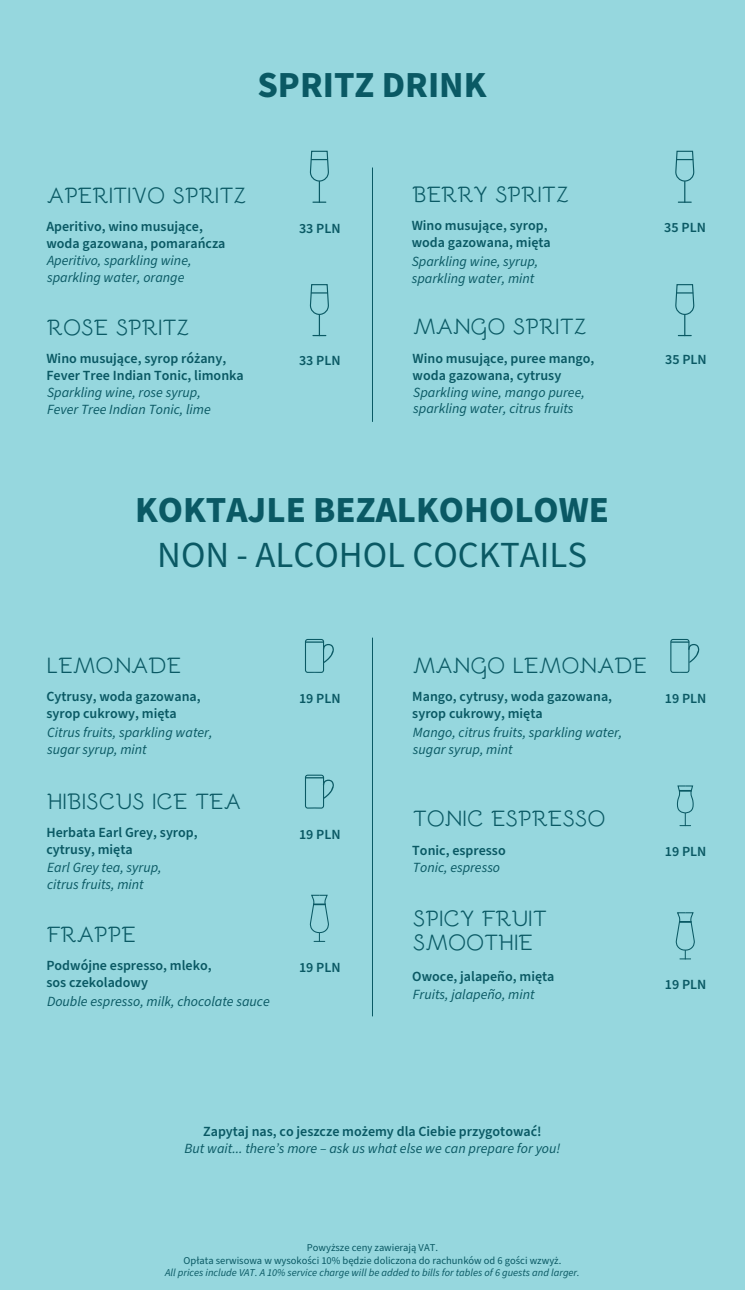
<style>
.page{position:relative;width:745px;height:1290px;background:#fff}
.page>*{position:absolute;margin:0;border:0;box-sizing:border-box;transform-origin:0 0}
.t1{font:700 36.75px "Source Sans Pro";color:#0a5964}
.t2{font:36.75px "Source Sans Pro";color:#0a5964}
.t3{font:28px/24.5px "Bhavuka";color:#0a5964}
.t4{font:600 14px/16.8px "Source Sans Pro";color:#0a5964}
.t5{font:italic 14px/16.8px "Source Sans Pro";color:#0a5964}
.t6{font:10.5px/12.6px "Source Sans Pro";color:#0a5964;text-align:center}
.t7{font:italic 10.5px "Source Sans Pro";color:#0a5964}
</style>
<div class="page">
<div style="left:0;top:0;width:744px;height:1290px;background:#96d7de"></div>
<hr style="left:372px;top:167px;width:1px;height:255px;background:#0a5964">
<svg style="left:677px;top:785px;width:16px;height:41px"></svg>
<svg style="left:309px;top:894px;width:20px;height:48px"></svg>
<svg style="left:675px;top:912px;width:20px;height:47px"></svg>
<hr style="left:372px;top:638px;width:1px;height:378px;background:#0a5964">
<svg style="left:305px;top:775px;width:29px;height:33px"></svg>
<svg style="left:305px;top:639px;width:29px;height:34px"></svg>
<svg style="left:670px;top:639px;width:29px;height:34px"></svg>
<svg style="left:312px;top:202px;width:14px;height:1px"></svg>
<hr style="left:318px;top:181px;width:2px;height:22px;background:#0a5964">
<svg style="left:309px;top:150px;width:20px;height:32px"></svg>
<hr style="left:683px;top:181px;width:2px;height:22px;background:#0a5964">
<svg style="left:675px;top:150px;width:19px;height:32px"></svg>
<svg style="left:312px;top:335px;width:14px;height:1px"></svg>
<hr style="left:318px;top:314px;width:2px;height:22px;background:#0a5964">
<svg style="left:309px;top:284px;width:20px;height:31px"></svg>
<svg style="left:677px;top:335px;width:14px;height:1px"></svg>
<hr style="left:683px;top:314px;width:2px;height:22px;background:#0a5964">
<svg style="left:675px;top:284px;width:19px;height:31px"></svg>
<h1 class="t1" style="left:257px;top:60px;width:230px">SPRITZ DRINK</h1>
<h2 class="t3" style="left:47px;top:183px;width:201px">APERITIVO SPRITZ</h2>
<h2 class="t3" style="left:412px;top:182px;width:158px">BERRY SPRITZ</h2>
<p class="t4" style="left:46px;top:219px;width:180px">Aperitivo, wino musujące, woda gazowana, pomarańcza</p>
<p class="t5" style="left:47px;top:252px;width:146px">Aperitivo, sparkling wine, sparkling water, orange</p>
<p class="t4" style="left:299px;top:220px;width:43px">33 PLN</p>
<p class="t4" style="left:411px;top:218px;width:140px">Wino musujące, syrop, woda gazowana, mięta</p>
<p class="t5" style="left:411px;top:253px;width:128px">Sparkling wine, syrup, sparkling water, mint</p>
<h2 class="t3" style="left:47px;top:315px;width:144px">ROSE SPRITZ</h2>
<h2 class="t3" style="left:413px;top:314px;width:175px">MANGO SPRITZ</h2>
<p class="t4" style="left:46px;top:351px;width:199px">Wino musujące, syrop różany,<br>Fever Tree Indian Tonic, limonka</p>
<p class="t5" style="left:47px;top:384px;width:165px">Sparkling wine, rose syrup,<br>Fever Tree Indian Tonic, lime</p>
<p class="t4" style="left:299px;top:352px;width:43px">33 PLN</p>
<p class="t4" style="left:412px;top:350px;width:183px">Wino musujące, puree mango, woda gazowana, cytrusy</p>
<p class="t5" style="left:413px;top:384px;width:173px">Sparkling wine, mango puree, sparkling water, citrus fruits</p>
<h1 class="t1" style="left:135px;top:485px;width:475px">KOKTAJLE BEZALKOHOLOWE</h1>
<h1 class="t2" style="left:157px;top:530px;width:431px">NON - ALCOHOL COCKTAILS</h1>
<p class="t4" style="left:663px;top:219px;width:43px">35 PLN</p>
<p class="t4" style="left:664px;top:352px;width:43px">35 PLN</p>
<h2 class="t3" style="left:47px;top:653px;width:136px">LEMONADE</h2>
<p class="t4" style="left:46px;top:689px;width:156px">Cytrusy, woda gazowana, syrop cukrowy, mięta</p>
<p class="t5" style="left:47px;top:724px;width:167px">Citrus fruits, sparkling water, sugar syrup, mint</p>
<h2 class="t3" style="left:47px;top:788px;width:195px">HIBISCUS ICE TEA</h2>
<p class="t4" style="left:46px;top:824px;width:153px">Herbata Earl Grey, syrop, cytrusy, mięta</p>
<p class="t5" style="left:47px;top:860px;width:116px">Earl Grey tea, syrup, citrus fruits, mint</p>
<h2 class="t3" style="left:47px;top:922px;width:90px">FRAPPE</h2>
<p class="t4" style="left:46px;top:958px;width:166px">Podwójne espresso, mleko, sos czekoladowy</p>
<p class="t5" style="left:47px;top:993px;width:224px">Double espresso, milk, chocolate sauce</p>
<p class="t4" style="left:299px;top:690px;width:43px">19 PLN</p>
<p class="t4" style="left:299px;top:826px;width:43px">19 PLN</p>
<p class="t4" style="left:299px;top:959px;width:43px">19 PLN</p>
<h2 class="t3" style="left:413px;top:653px;width:235px">MANGO LEMONADE</h2>
<p class="t4" style="left:412px;top:689px;width:201px">Mango, cytrusy, woda gazowana, syrop cukrowy, mięta</p>
<p class="t5" style="left:412px;top:724px;width:211px">Mango, citrus fruits, sparkling water, sugar syrup, mint</p>
<p class="t4" style="left:664px;top:690px;width:43px">19 PLN</p>
<h2 class="t3" style="left:413px;top:806px;width:194px">TONIC ESPRESSO</h2>
<p class="t4" style="left:412px;top:842px;width:95px">Tonic, espresso</p>
<p class="t5" style="left:412px;top:860px;width:89px">Tonic, espresso</p>
<h2 class="t3" style="left:413px;top:905px;width:135px">SPICY FRUIT<br>SMOOTHIE</h2>
<p class="t4" style="left:412px;top:968px;width:144px">Owoce, jalapeño, mięta</p>
<p class="t5" style="left:412px;top:986px;width:123px">Fruits, jalapeño, mint</p>
<p class="t4" style="left:664px;top:843px;width:43px">19 PLN</p>
<p class="t4" style="left:664px;top:977px;width:43px">19 PLN</p>
<p class="t4" style="left:203px;top:1123px;width:340px">Zapytaj nas, co jeszcze możemy dla Ciebie przygotować!</p>
<p class="t5" style="left:184px;top:1140px;width:377px">But wait... there’s more – ask us what else we can prepare for you!</p>
<p class="t6" style="left:183px;top:1241px;width:379px">Powyższe ceny zawierają VAT.<br>Opłata serwisowa w wysokości 10% będzie doliczona do rachunków od 6 gości wzwyż.</p>
<p class="t7" style="left:165px;top:1265px;width:416px">All prices include VAT. A 10% service charge will be added to bills for tables of 6 guests and larger.</p>
</div>
